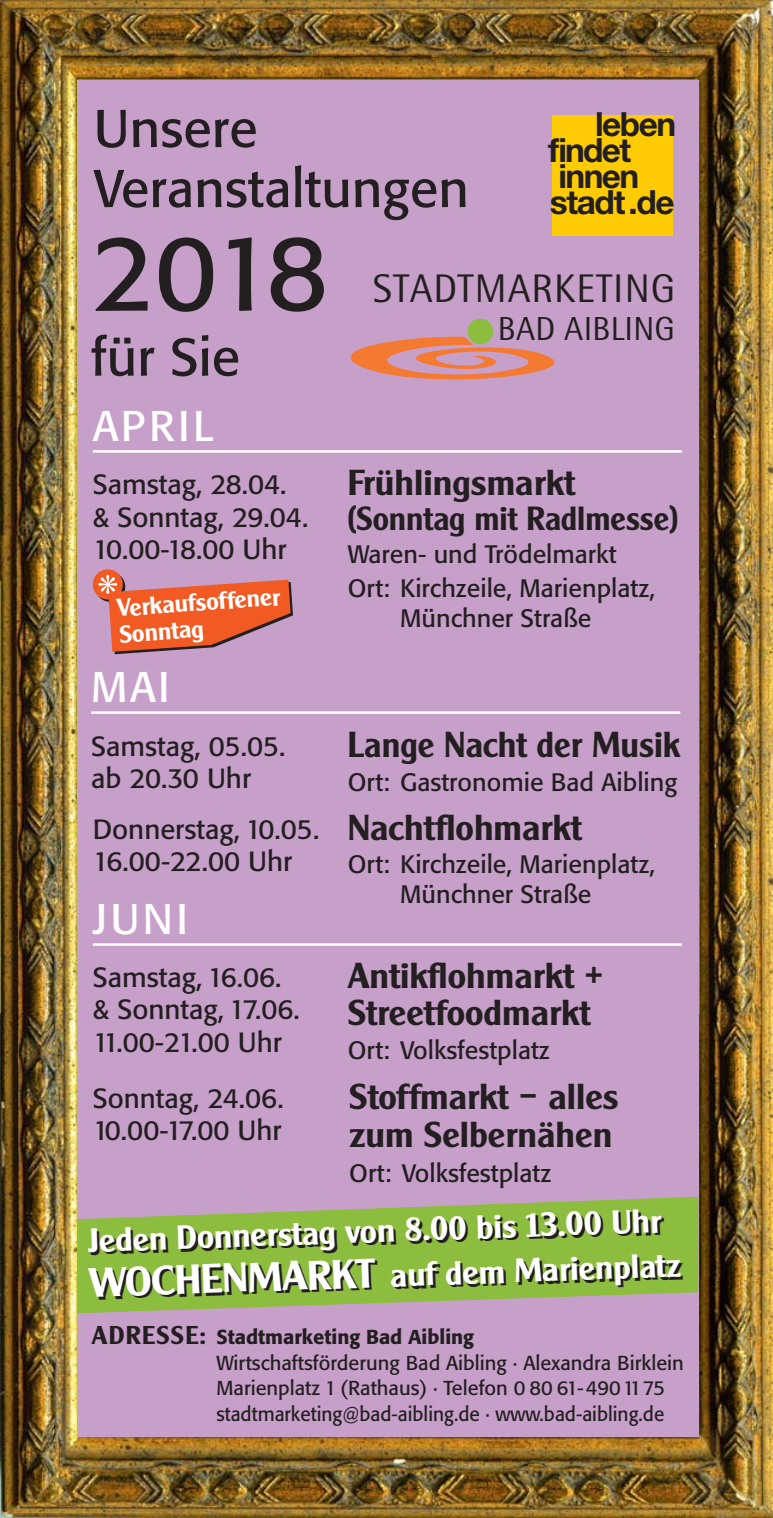
<style>
.page{position:relative;width:773px;height:1518px;background:#fff}
.page>*{position:absolute;margin:0;border:0;box-sizing:border-box;transform-origin:0 0}
.t1{font:106.5px "Formata";color:#231f20}
.t2{font:52.5px/60px "Formata";color:#231f20}
.t3{font:42.5px "Formata";letter-spacing:.08em;color:#fff}
.t4{font:40px "Rotis Semi Sans";letter-spacing:.025em;color:#231f20}
.t5{font:700 35px/37.5px "Clear Gothic Serial";color:#231f20}
.t6{font:700 35px "Clear Gothic Serial";color:#231f20;scale:.95 1}
.t7{font:700 33.25px "Helvetica Neue";letter-spacing:-.045em;color:#231f20}
.t8{font:33.25px "Rotis Semi Sans";letter-spacing:.005em;color:#231f20}
.t9{font:700 32.5px/45px "Clear Gothic Serial";color:#fff}
.t10{font:700 32.5px "Clear Gothic Serial";color:#231f20;scale:.95 1}
.t11{font:27.5px/32.5px "Formata";color:#231f20}
.t12{font:25px/30px "Formata";color:#231f20;text-align:center}
.t13{font:700 24px/26.2px "Clear Gothic Serial";color:#fff}
.t14{font:20px/25.5px "Formata";color:#231f20}
.s1{font-size:40px}
.s2{font-family:"Clear Gothic Serial";font-weight:700;font-size:25px}
.s3{font-weight:500}
</style>
<div class="page">
<img style="left:1px;top:0;width:771px;height:1517px">
<div style="left:77px;top:80px;width:621px;height:1356px;background:#c7a0ca"></div>
<hr style="left:93px;top:450px;width:588px;height:3px;background:#fff">
<hr style="left:91px;top:711px;width:589px;height:3px;background:#fff">
<div style="left:552px;top:115px;width:120px;height:120px;background:#ffcb04"></div>
<div style="left:467px;top:319px;width:26px;height:25px;background:#8dbd3f;border:4px solid #8dbd3f;border-radius:50%"></div>
<div style="left:93px;top:569px;width:30px;height:30px;background:#f15a22;border-radius:50%"></div>
<svg style="left:98px;top:575px;width:195px;height:79px"></svg>
<svg style="left:77px;top:1196px;width:621px;height:117px;fill:#8dbd3f"></svg>
<hr style="left:93px;top:943px;width:588px;height:3px;background:#fff">
<svg style="left:469px;top:337px;width:23px;height:8px"></svg>
<h2 class="t2" style="left:93px;top:103px;width:377px">Unsere<br>Veranstaltungen</h2>
<h3 class="t7" style="left:595px;top:112px;width:83px">leben</h3>
<h3 class="t7" style="left:548px;top:138px;width:85px">findet</h3>
<h3 class="t7" style="left:558px;top:164px;width:82px">innen</h3>
<h3 class="t7" style="left:550px;top:190px;width:126px">stadt .de</h3>
<h1 class="t1" style="left:92px;top:226px;width:238px">2018</h1>
<h2 class="t2" style="left:91px;top:331px;width:150px">für Sie</h2>
<h3 class="t3" style="left:93px;top:407px;width:122px">APRIL</h3>
<h3 class="t11" style="left:93px;top:470px;width:217px">Samstag, 28.04. &amp; Sonntag, 29.04.<br>10.00-18.00 Uhr</h3>
<p class="t13" style="left:117px;top:597px;width:164px;rotate:-4deg">Verkaufsoffener<br>Sonntag</p>
<h3 class="t3" style="left:91px;top:668px;width:80px">MAI</h3>
<h3 class="t4" style="left:373px;top:274px;width:304px">STADTMARKETING</h3>
<h3 class="t8" style="left:498px;top:317px;width:178px">BAD AIBLING</h3>
<h3 class="t5" style="left:348px;top:468px;width:228px">Frühlingsmarkt</h3>
<h3 class="t10" style="left:348px;top:507px;width:349px">(Sonntag mit Radlmesse)</h3>
<p class="t12" style="left:348px;top:541px;width:270px">Waren- und Trödelmarkt</p>
<p class="t12" style="left:348px;top:575px;width:309px">Ort: Kirchzeile, Marienplatz,<br>Münchner Straße</p>
<h3 class="t11" style="left:91px;top:732px;width:196px">Samstag, 05.05.</h3>
<h3 class="t6" style="left:348px;top:732px;width:351px">Lange Nacht der Musik</h3>
<h3 class="t11" style="left:91px;top:764px;width:161px">ab 20.30 Uhr</h3>
<p class="t12" style="left:348px;top:769px;width:331px">Ort: Gastronomie Bad Aibling</p>
<h3 class="t11" style="left:93px;top:815px;width:228px">Donnerstag, 10.05.<br>16.00-22.00 Uhr</h3>
<h3 class="t3" style="left:93px;top:900px;width:97px">JUNI</h3>
<h3 class="t11" style="left:93px;top:963px;width:208px">Samstag, 16.06. &amp; Sonntag, 17.06.<br>11.00-21.00 Uhr</h3>
<h3 class="t11" style="left:93px;top:1084px;width:192px">Sonntag, 24.06.<br>10.00-17.00 Uhr</h3>
<h3 class="t5" style="left:348px;top:813px;width:235px">Nachtflohmarkt</h3>
<p class="t12" style="left:348px;top:851px;width:309px">Ort: Kirchzeile, Marienplatz,<br>Münchner Straße</p>
<h3 class="t5" style="left:348px;top:960px;width:257px">Antikflohmarkt +<br>Streetfoodmarkt</h3>
<p class="t12" style="left:348px;top:1037px;width:203px">Ort: Volksfestplatz</p>
<h3 class="t5" style="left:349px;top:1082px;width:271px">Stoffmarkt – alles zum Selbernähen</h3>
<p class="t12" style="left:349px;top:1160px;width:203px">Ort: Volksfestplatz</p>
<h3 class="t9" style="left:88px;top:1221px;width:592px;rotate:-2deg">Jeden Donnerstag von 8.00 bis 13.00 Uhr<br><span class="s1">WOCHENMARKT</span> auf dem Marienplatz</h3>
<p class="t14" style="left:216px;top:1326px;width:469px;text-indent:-124px"><span class="s2">ADRESSE:</span> <span class="s3">Stadtmarketing Bad Aibling<br></span>Wirtschaftsförderung Bad Aibling · Alexandra Birklein Marienplatz 1 (Rathaus) · Telefon 0 80 61-4901175 stadtmarketing@bad-aibling.de · www.bad-aibling.de</p>
</div>
